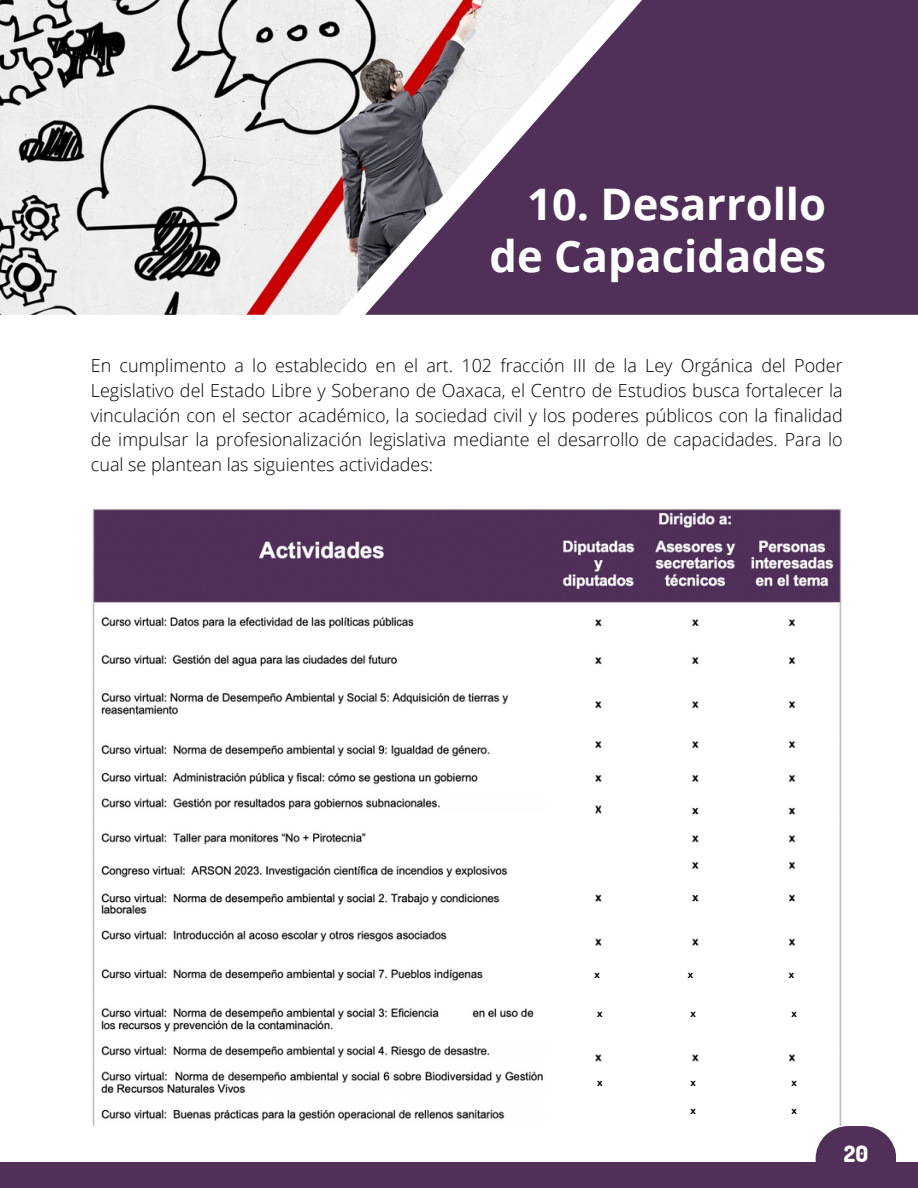
<style>
.page{position:relative;width:918px;height:1188px;background:#fff}
.page>*{position:absolute;margin:0;border:0;box-sizing:border-box;transform-origin:0 0}
.t1{font:700 43.5px/51.8px "Open Sans";color:#fff;text-align:right}
.t2{font:800 22.5px "Dosis";color:#fff}
.t3{font:300 18px/24.8px "Open Sans";color:#000;text-align:justify}
.t4{font:700 9.45px "Open Sans";color:#000}
</style>
<div class="page">
<img style="left:0;top:0;width:365px;height:315px">
<svg style="left:365px;top:0;width:553px;height:315px;background:#6c5272"></svg>
<div style="left:0;top:1162px;width:918px;height:26px;background:#502f59"></div>
<svg style="left:816px;top:1126px;width:80px;height:36px;background:#6b4f72"></svg>
<img style="left:92px;top:508px;width:750px;height:618px">
<p class="t1" style="left:490px;top:178px;width:338px">10. Desarrollo de Capacidades</p>
<p class="t3" style="left:91px;top:353px;width:753px">En cumplimento a lo establecido en el art. 102 fracción III de la Ley Orgánica del Poder Legislativo del Estado Libre y Soberano de Oaxaca, el Centro de Estudios busca fortalecer la vinculación con el sector académico, la sociedad civil y los poderes públicos con la finalidad de impulsar la profesionalización legislativa mediante el desarrollo de capacidades. Para lo cual se plantean las siguientes actividades:</p>
<p class="t4" style="left:594px;top:968px;width:7px">x</p>
<p class="t4" style="left:688px;top:968px;width:7px">x</p>
<p class="t4" style="left:789px;top:968px;width:7px">x</p>
<p class="t4" style="left:597px;top:1007px;width:7px">x</p>
<p class="t4" style="left:691px;top:1007px;width:7px">x</p>
<p class="t4" style="left:791px;top:1007px;width:7px">x</p>
<p class="t4" style="left:597px;top:1076px;width:7px">x</p>
<p class="t4" style="left:691px;top:1076px;width:7px">x</p>
<p class="t4" style="left:791px;top:1076px;width:7px">x</p>
<p class="t4" style="left:691px;top:1104px;width:7px">x</p>
<p class="t4" style="left:791px;top:1104px;width:7px">x</p>
<p class="t2" style="left:844px;top:1139px;width:26px">20</p>
</div>
